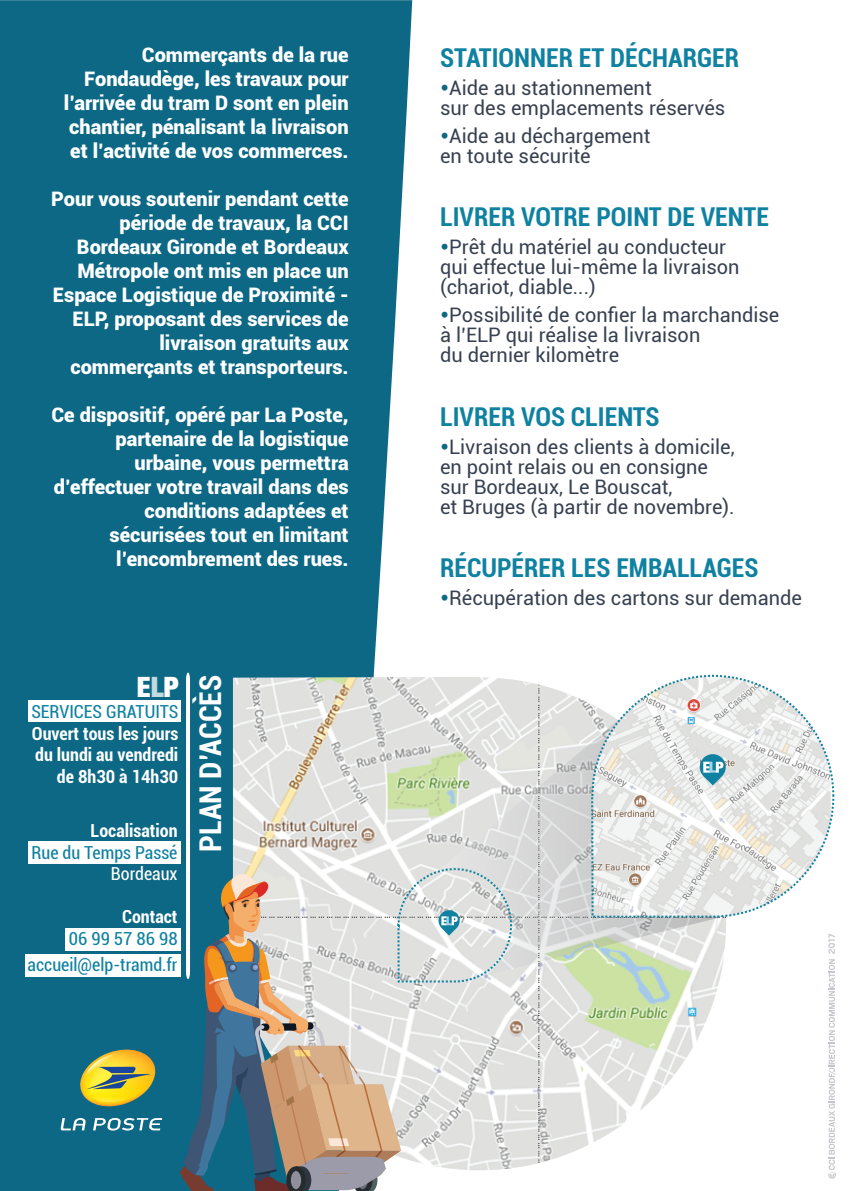
<style>
.page{position:relative;width:851px;height:1191px;background:#fff}
.page>*{position:absolute;margin:0;border:0;box-sizing:border-box;transform-origin:0 0}
.t1{font:700 condensed 30px "Roboto";color:#fff}
.t2{font:28px "Harvest";color:#fff}
.t3{font:700 condensed 26px "Roboto";color:#0f81a1}
.t4{font:900 20px/24px "Roboto";color:#fff;text-align:right}
.t5{font:20px/20px "Roboto";color:#384151}
.t6{font:700 condensed 18px/21.6px "Roboto";color:#fff;text-align:right}
.t7{font:condensed 18px/25.6px "Roboto";color:#0f81a1;text-align:right}
.t8{font:condensed 18px "Roboto";color:#fff}
.s1{color:rgb(255 255 255/.75)}
.s2{color:#0c6884}
</style>
<div class="page">
<div style="left:0;top:0;width:412px;height:1191px;background:#0c6884"></div>
<img style="left:513px;top:680px;width:207px;height:488px">
<div style="left:65px;top:928px;width:116px;height:22px;background:#fff"></div>
<div style="left:28px;top:841px;width:153px;height:22px;background:#fff"></div>
<svg style="left:828px;top:959px;width:7px;height:219px"></svg>
<svg style="left:828px;top:934px;width:6px;height:19px"></svg>
<svg style="left:513px;top:691px;width:219px;height:287px;background:#d7dad5"></svg>
<img style="left:592px;top:676px;width:238px;height:240px">
<svg style="left:180px;top:672px;width:333px;height:519px;background:#b8c1bf"></svg>
<svg style="left:698px;top:753px;width:28px;height:32px"></svg>
<div style="left:25px;top:954px;width:156px;height:22px;background:#fff"></div>
<div style="left:28px;top:700px;width:152px;height:22px;background:#fff"></div>
<svg style="left:93px;top:1118px;width:69px;height:12px"></svg>
<svg style="left:61px;top:1118px;width:25px;height:12px"></svg>
<svg style="left:79px;top:1049px;width:76px;height:57px;background:#a6a74a"></svg>
<p class="t4" style="left:64px;top:42px;width:286px">Commerçants de la rue<br>Fondaudège, les travaux pour l’arrivée du tram D sont en plein chantier, pénalisant la livraison et l’activité de vos commerces.</p>
<p class="t4" style="left:51px;top:186px;width:299px">Pour vous soutenir pendant cette période de travaux, la CCI<br>Bordeaux Gironde et Bordeaux<br>Métropole ont mis en place un<br>Espace Logistique de Proximité -<br>ELP, proposant des services de livraison gratuits aux commerçants et transporteurs.</p>
<p class="t4" style="left:51px;top:402px;width:299px">Ce dispositif, opéré par La Poste, partenaire de la logistique urbaine, vous permettra d’effectuer votre travail dans des conditions adaptées et sécurisées tout en limitant l’encombrement des rues.</p>
<h2 class="t2" style="left:137px;top:671px;width:43px">E<span class="s1">L</span>P</h2>
<p class="t7" style="left:31px;top:698px;width:148px">SERVICES GRATUITS</p>
<p class="t6" style="left:32px;top:722px;width:148px">Ouvert tous les jours du lundi au vendredi de 8h30 à 14h30</p>
<p class="t6" style="left:91px;top:819px;width:88px">Localisation</p>
<p class="t7" style="left:31px;top:838px;width:147px">Rue du Temps Passé</p>
<p class="t8" style="left:111px;top:861px;width:68px">Bordeaux</p>
<p class="t6" style="left:122px;top:905px;width:57px">Contact</p>
<p class="t7" style="left:28px;top:925px;width:151px">06 99 57 86 98 accueil@elp-tramd.fr</p>
<h1 class="t1" style="left:189px;top:852px;width:178px;rotate:-90deg">PLAN D’ACCÈS</h1>
<h3 class="t3" style="left:440px;top:40px;width:300px">STATIONNER ET DÉCHARGER</h3>
<p class="t5" style="left:440px;top:77px;width:287px"><span class="s2">•</span>Aide au stationnement<br>sur des emplacements réservés</p>
<p class="t5" style="left:440px;top:125px;width:212px"><span class="s2">•</span>Aide au déchargement en toute sécurité</p>
<h3 class="t3" style="left:440px;top:199px;width:330px">LIVRER VOTRE POINT DE VENTE</h3>
<p class="t5" style="left:440px;top:236px;width:301px"><span class="s2">•</span>Prêt du matériel au conducteur qui effectue lui-même la livraison (chariot, diable...)</p>
<p class="t5" style="left:440px;top:304px;width:341px"><span class="s2">•</span>Possibilité de confier la marchandise à l’ELP qui réalise la livraison<br>du dernier kilomètre</p>
<h3 class="t3" style="left:440px;top:398px;width:221px">LIVRER VOS CLIENTS</h3>
<p class="t5" style="left:440px;top:436px;width:296px"><span class="s2">•</span>Livraison des clients à domicile, en point relais ou en consigne sur Bordeaux, Le Bouscat,<br>et Bruges (à partir de novembre).</p>
<h3 class="t3" style="left:440px;top:549px;width:320px">RÉCUPÉRER LES EMBALLAGES</h3>
<p class="t5" style="left:440px;top:587px;width:363px"><span class="s2">•</span>Récupération des cartons sur demande</p>
</div>
